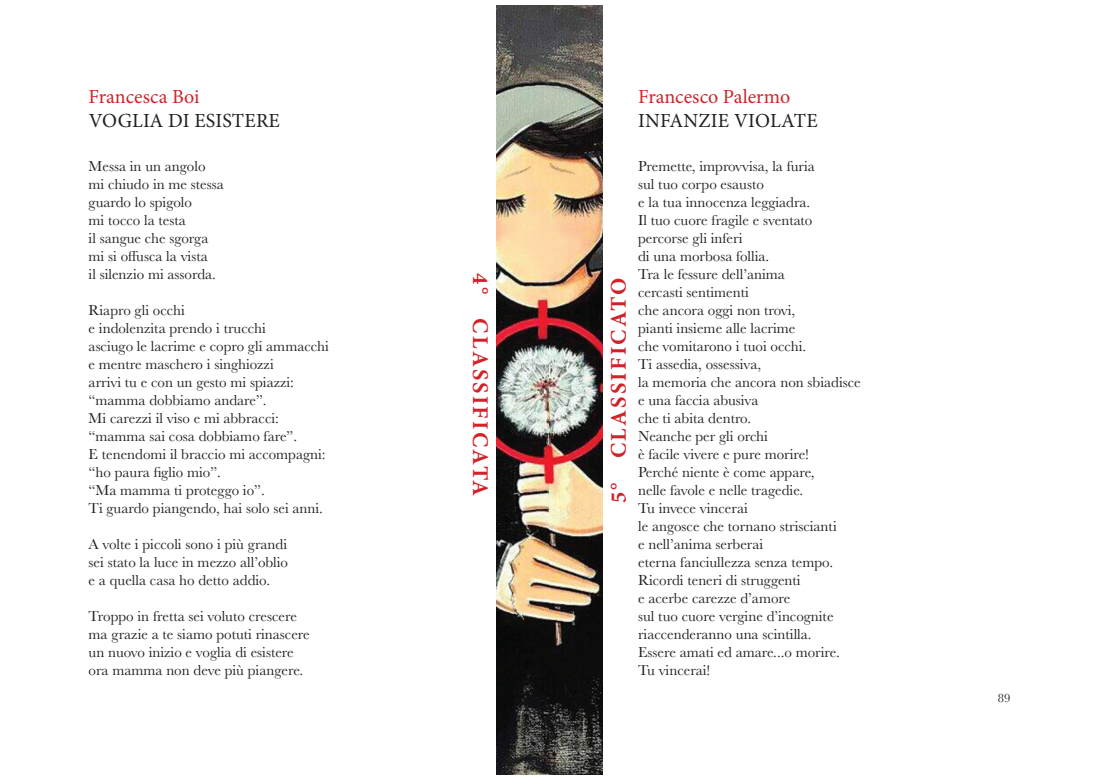
<style>
.page{position:relative;width:1099px;height:780px;background:#fff}
.page>*{position:absolute;margin:0;border:0;box-sizing:border-box;transform-origin:0 0}
.t1{font:700 22.5px "Minion Pro";letter-spacing:.1em;color:#d1232a}
.t2{font:20px "Minion Pro";letter-spacing:.01em;color:#231f20}
.t3{font:20px "Minion Pro";color:#d1232a}
.t4{font:15px/18px "Baskerville";color:#231f20}
.t5{font:12.5px "Baskerville";color:#231f20}
</style>
<div class="page">
<img style="left:497px;top:5px;width:105px;height:769px">
<h2 class="t3" style="left:89px;top:83px;width:112px">Francesca Boi</h2>
<h2 class="t2" style="left:89px;top:107px;width:193px">Voglia di esistere</h2>
<p class="t4" style="left:89px;top:157px;width:137px">Messa in un angolo mi chiudo in me stessa guardo lo spigolo<br>mi tocco la testa<br>il sangue che sgorga mi si offusca la vista<br>il silenzio mi assorda.</p>
<p class="t4" style="left:89px;top:301px;width:242px">Riapro gli occhi<br>e indolenzita prendo i trucchi<br>asciugo le lacrime e copro gli ammacchi e mentre maschero i singhiozzi<br>arrivi tu e con un gesto mi spiazzi: “mamma dobbiamo andare”.<br>Mi carezzi il viso e mi abbracci: “mamma sai cosa dobbiamo fare”.<br>E tenendomi il braccio mi accompagni: “ho paura figlio mio”.<br>“Ma mamma ti proteggo io”.<br>Ti guardo piangendo, hai solo sei anni.</p>
<p class="t4" style="left:89px;top:535px;width:201px;text-align:justify">A volte i piccoli sono i più grandi sei stato la luce in mezzo all’oblio e a quella casa ho detto addio.</p>
<p class="t4" style="left:89px;top:607px;width:223px">Troppo in fretta sei voluto crescere ma grazie a te siamo potuti rinascere un nuovo inizio e voglia di esistere ora mamma non deve più piangere.</p>
<h2 class="t3" style="left:638px;top:83px;width:154px">Francesco Palermo</h2>
<h2 class="t2" style="left:638px;top:107px;width:181px">infanzie violate</h2>
<h1 class="t1" style="left:496px;top:273px;width:224px;rotate:90deg">4° CLASSIFICATA</h1>
<h1 class="t1" style="left:602px;top:503px;width:227px;rotate:-90deg">5° CLASSIFICATO</h1>
<p class="t4" style="left:638px;top:157px;width:224px">Premette, improvvisa, la furia<br>sul tuo corpo esausto<br>e la tua innocenza leggiadra.<br>Il tuo cuore fragile e sventato percorse gli inferi<br>di una morbosa follia.<br>Tra le fessure dell’anima<br>cercasti sentimenti<br>che ancora oggi non trovi,<br>pianti insieme alle lacrime<br>che vomitarono i tuoi occhi.<br>Ti assedia, ossessiva,<br>la memoria che ancora non sbiadisce e una faccia abusiva<br>che ti abita dentro.<br>Neanche per gli orchi<br>è facile vivere e pure morire!<br>Perché niente è come appare,<br>nelle favole e nelle tragedie.<br>Tu invece vincerai<br>le angosce che tornano striscianti<br>e nell’anima serberai<br>eterna fanciullezza senza tempo.<br>Ricordi teneri di struggenti<br>e acerbe carezze d’amore<br>sul tuo cuore vergine d’incognite riaccenderanno una scintilla.<br>Essere amati ed amare...o morire.<br>Tu vincerai!</p>
<p class="t5" style="left:997px;top:690px;width:14px">89</p>
</div>
